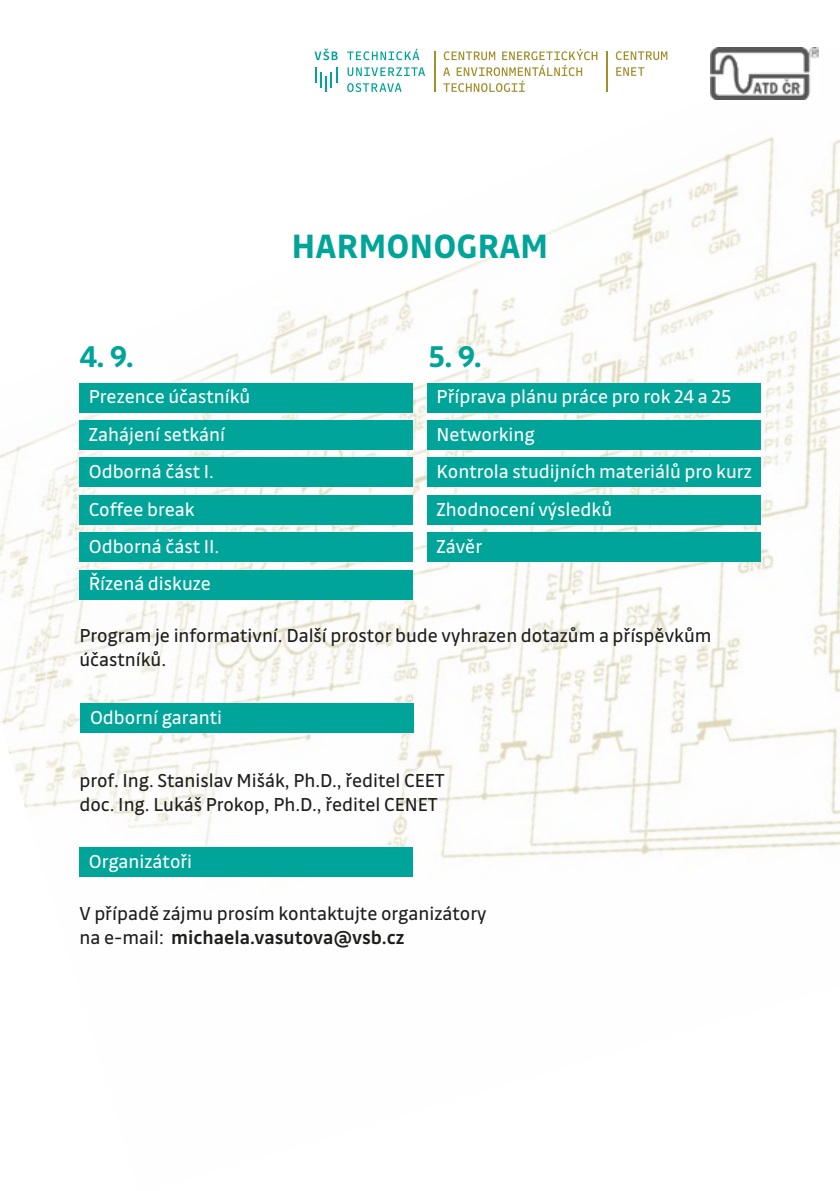
<style>
.page{position:relative;width:840px;height:1191px;background:#fff}
.page>*{position:absolute;margin:0;border:0;box-sizing:border-box;transform-origin:0 0}
.t1{font:700 36px "Drive";color:#00a498}
.t2{font:700 32px "Drive";color:#00a498}
.t3{font:20px/24px "Drive";color:#1d1d1b}
.t4{font:20px/37.4px "Drive";color:#fff}
.s1{font-weight:500}
</style>
<div class="page">
<img style="left:0;top:47px;width:839px;height:830px">
<svg style="left:315px;top:67px;width:22px;height:25px"></svg>
<svg style="left:314px;top:49px;width:23px;height:11px"></svg>
<svg style="left:347px;top:49px;width:72px;height:11px"></svg>
<svg style="left:347px;top:67px;width:78px;height:9px"></svg>
<svg style="left:347px;top:83px;width:54px;height:9px"></svg>
<svg style="left:443px;top:49px;width:154px;height:43px"></svg>
<hr style="left:433px;top:51px;width:2px;height:41px;background:#a28e2a">
<svg style="left:615px;top:51px;width:52px;height:9px"></svg>
<svg style="left:616px;top:67px;width:28px;height:9px"></svg>
<hr style="left:605px;top:51px;width:2px;height:41px;background:#a28e2a">
<img style="left:710px;top:48px;width:108px;height:52px">
<div style="left:427px;top:457px;width:333px;height:30px;background:#00a498"></div>
<div style="left:427px;top:495px;width:333px;height:29px;background:#00a498"></div>
<div style="left:427px;top:532px;width:333px;height:30px;background:#00a498"></div>
<div style="left:427px;top:383px;width:333px;height:29px;background:#00a498"></div>
<div style="left:427px;top:420px;width:333px;height:29px;background:#00a498"></div>
<div style="left:79px;top:383px;width:333px;height:29px;background:#00a498"></div>
<div style="left:79px;top:420px;width:333px;height:29px;background:#00a498"></div>
<div style="left:79px;top:457px;width:333px;height:30px;background:#00a498"></div>
<div style="left:79px;top:495px;width:333px;height:29px;background:#00a498"></div>
<div style="left:79px;top:532px;width:333px;height:30px;background:#00a498"></div>
<div style="left:79px;top:570px;width:333px;height:29px;background:#00a498"></div>
<div style="left:81px;top:703px;width:332px;height:29px;background:#00a498"></div>
<div style="left:79px;top:847px;width:333px;height:30px;background:#00a498"></div>
<h1 class="t1" style="left:291px;top:225px;width:258px">HARMONOGRAM</h1>
<h2 class="t2" style="left:79px;top:338px;width:56px">4. 9.</h2>
<h2 class="t2" style="left:428px;top:338px;width:55px">5. 9.</h2>
<p class="t4" style="left:89px;top:378px;width:163px">Prezence účastníků<br>Zahájení setkání<br>Odborná část I.<br>Coffee break<br>Odborná část II.<br>Řízená diskuze</p>
<p class="t3" style="left:79px;top:623px;width:633px">Program je informativní. Další prostor bude vyhrazen dotazům a příspěvkům účastníků.</p>
<p class="t4" style="left:436px;top:378px;width:296px">Příprava plánu práce pro rok 24 a 25<br>Networking</p>
<p class="t4" style="left:436px;top:453px;width:316px">Kontrola studijních materiálů pro kurz<br>Zhodnocení výsledků<br>Závěr</p>
<p class="t4" style="left:90px;top:698px;width:133px">Odborní garanti</p>
<p class="t3" style="left:79px;top:767px;width:366px">prof. Ing. Stanislav Mišák, Ph.D., ředitel CEET doc. Ing. Lukáš Prokop, Ph.D., ředitel CENET</p>
<p class="t4" style="left:89px;top:843px;width:105px">Organizátoři</p>
<p class="t3" style="left:79px;top:900px;width:408px">V případě zájmu prosím kontaktujte organizátory na e-mail: <span class="s1">michaela.vasutova@vsb.cz</span></p>
</div>
